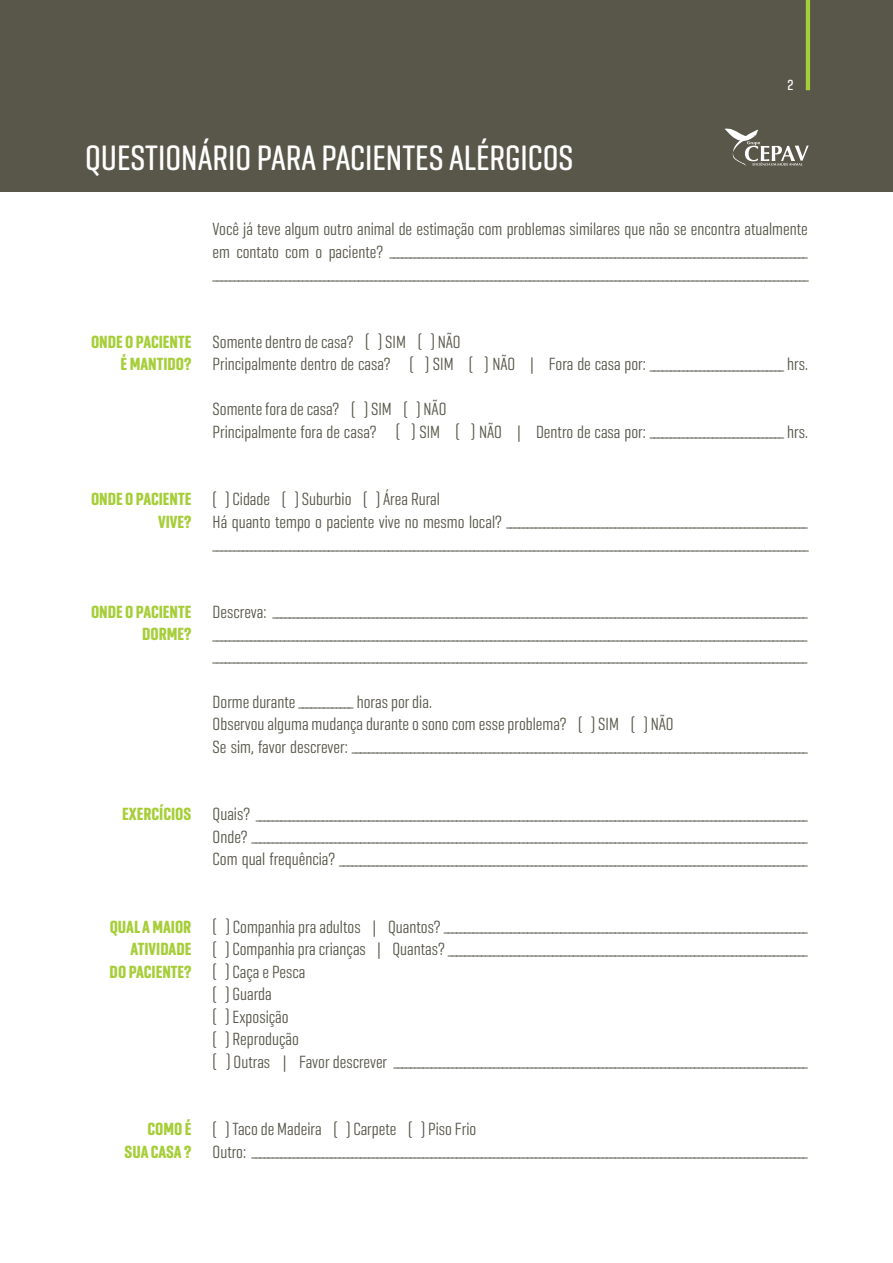
<style>
.page{position:relative;width:893px;height:1263px;background:#fff}
.page>*{position:absolute;margin:0;border:0;box-sizing:border-box;transform-origin:0 0}
.t1{font:500 36px "Geogrotesque Comp";color:#fff}
.t2{font:18px/22.5px "Geogrotesque Comp";color:#58574a}
.t3{font:700 18px/22.5px "Geogrotesque Comp";color:#a6ce39;text-align:right}
.t4{font:500 15px "Geogrotesque Comp";color:#fff}
</style>
<div class="page">
<div style="left:0;top:0;width:893px;height:191px;background:#58574a"></div>
<hr style="left:806px;top:0;width:4px;height:90px;background:#a6ce39">
<svg style="left:725px;top:129px;width:84px;height:37px"></svg>
<h1 class="t1" style="left:85px;top:135px;width:490px">QUESTIONÁRIO PARA PACIENTES ALÉRGICOS</h1>
<p class="t4" style="left:788px;top:76px;width:8px">2</p>
<p class="t3" style="left:91px;top:330px;width:102px">ONDE O PACIENTE<br>É MANTIDO?</p>
<p class="t3" style="left:91px;top:488px;width:102px">ONDE O PACIENTE<br>VIVE?</p>
<p class="t2" style="left:213px;top:218px;width:598px;line-height:21.8px;text-align:justify">Você já teve algum outro animal de estimação com problemas similares que não se encontra atualmente em contato com o paciente? ____________________________________________________________________________________________________ ___________________________________________________________________________________________________________________________________________</p>
<p class="t2" style="left:213px;top:330px;width:597px">Somente dentro de casa? ( ) SIM ( ) NÃO<br>Principalmente dentro de casa? ( ) SIM ( ) NÃO | Fora de casa por: ________________________________ hrs.</p>
<p class="t2" style="left:213px;top:397px;width:597px">Somente fora de casa? ( ) SIM ( ) NÃO<br>Principalmente fora de casa? ( ) SIM ( ) NÃO | Dentro de casa por: ________________________________ hrs.</p>
<p class="t2" style="left:213px;top:488px;width:598px;line-height:21.8px">( ) Cidade ( ) Suburbio ( ) Área Rural<br>Há quanto tempo o paciente vive no mesmo local? ________________________________________________________________________ ___________________________________________________________________________________________________________________________________________</p>
<p class="t3" style="left:91px;top:600px;width:102px">ONDE O PACIENTE<br>DORME?</p>
<p class="t2" style="left:213px;top:598px;width:597px;text-align:justify">Descreva: ________________________________________________________________________________________________________________________________ _____________________________________________________________________________________________________________________________________________ _____________________________________________________________________________________________________________________________________________</p>
<p class="t2" style="left:213px;top:690px;width:597px;line-height:21.8px">Dorme durante _____________ horas por dia.<br>Observou alguma mudança durante o sono com esse problema? ( ) SIM ( ) NÃO<br>Se sim, favor descrever: _____________________________________________________________________________________________________________</p>
<p class="t3" style="left:122px;top:803px;width:71px">EXERCÍCIOS</p>
<p class="t2" style="left:213px;top:801px;width:597px;text-align:justify">Quais? ____________________________________________________________________________________________________________________________________ Onde? _____________________________________________________________________________________________________________________________________ Com qual frequência? ________________________________________________________________________________________________________________</p>
<p class="t3" style="left:110px;top:915px;width:83px">QUAL A MAIOR<br>ATIVIDADE<br>DO PACIENTE?</p>
<p class="t2" style="left:213px;top:913px;width:597px">( ) Companhia pra adultos | Quantos? _______________________________________________________________________________________ ( ) Companhia pra crianças | Quantas? ______________________________________________________________________________________ ( ) Caça e Pesca<br>( ) Guarda<br>( ) Exposição<br>( ) Reprodução<br>( ) Outras | Favor descrever ___________________________________________________________________________________________________</p>
<p class="t3" style="left:125px;top:1118px;width:68px">COMO É<br>SUA CASA ?</p>
<p class="t2" style="left:213px;top:1118px;width:597px;line-height:21px">( ) Taco de Madeira ( ) Carpete ( ) Piso Frio<br>Outro: _____________________________________________________________________________________________________________________________________</p>
</div>
